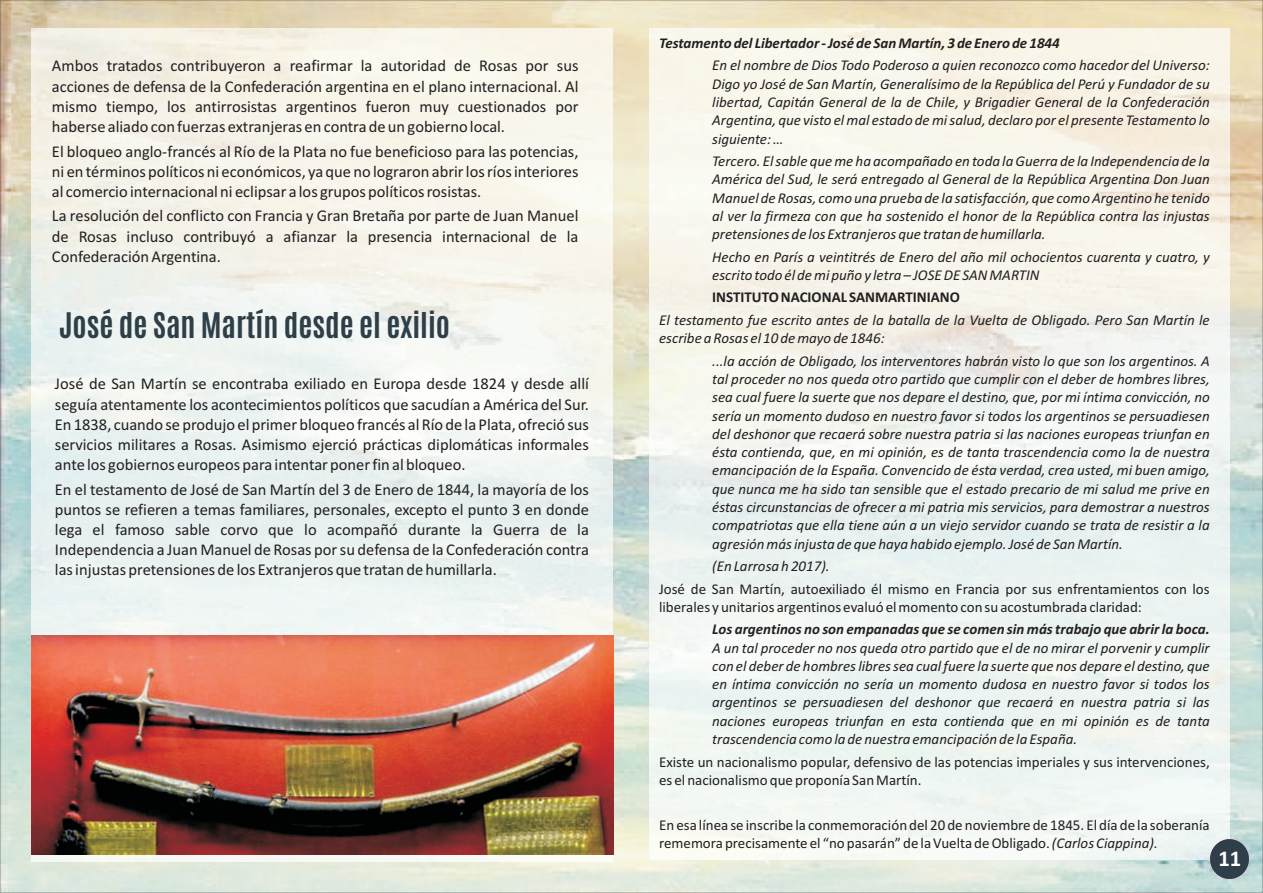
<style>
.page{position:relative;width:1263px;height:893px;background:#fff}
.page>*{position:absolute;margin:0;border:0;box-sizing:border-box;transform-origin:0 0}
.t1{font:700 30px "Antonio";color:#2e3f49}
.t2{font:700 22.5px "Calibri";color:#fff}
.t3{font:16.5px/20.1px "Calibri";color:#231f20;text-align:justify}
.t4{font:italic 15px/18.3px "Calibri";color:#231f20;text-align:justify}
.t5{font:15px/18.3px "Calibri";color:#231f20}
.t6{font:italic 700 15px "Calibri";color:#231f20}
.t7{font:700 15px "Calibri";color:#231f20}
.s1{font-style:italic}
</style>
<div class="page">
<img style="left:0;top:0;width:1263px;height:893px">
<img style="left:32px;top:29px;width:580px;height:833px">
<img style="left:649px;top:29px;width:580px;height:830px">
<img style="left:32px;top:636px;width:581px;height:219px">
<div style="left:1210px;top:839px;width:39px;height:40px;background:#2e3f49;border-radius:50%"></div>
<p class="t3" style="left:52px;top:57px;width:528px">Ambos tratados contribuyeron a reafirmar la autoridad de Rosas por sus acciones de defensa de la Confederación argentina en el plano internacional. Al mismo tiempo, los antirrosistas argentinos fueron muy cuestionados por haberse aliado con fuerzas extranjeras en contra de un gobierno local.</p>
<p class="t3" style="left:52px;top:142px;width:528px">El bloqueo anglo-francés al Río de la Plata no fue beneficioso para las potencias, ni en términos políticos ni económicos, ya que no lograron abrir los ríos interiores al comercio internacional ni eclipsar a los grupos políticos rosistas.</p>
<p class="t3" style="left:52px;top:207px;width:528px">La resolución del conflicto con Francia y Gran Bretaña por parte de Juan Manuel de Rosas incluso contribuyó a afianzar la presencia internacional de la Confederación Argentina.</p>
<h1 class="t1" style="left:59px;top:304px;width:392px">José de San Martín desde el exilio</h1>
<p class="t3" style="left:55px;top:375px;width:536px">José de San Martín se encontraba exiliado en Europa desde 1824 y desde allí seguía atentamente los acontecimientos políticos que sacudían a América del Sur.<br>En 1838, cuando se produjo el primer bloqueo francés al Río de la Plata, ofreció sus servicios militares a Rosas. Asimismo ejerció prácticas diplomáticas informales ante los gobiernos europeos para intentar poner fin al bloqueo.</p>
<p class="t3" style="left:55px;top:480px;width:536px">En el testamento de José de San Martín del 3 de Enero de 1844, la mayoría de los puntos se refieren a temas familiares, personales, excepto el punto 3 en donde lega el famoso sable corvo que lo acompañó durante la Guerra de la Independencia a Juan Manuel de Rosas por su defensa de la Confederación contra las injustas pretensiones de los Extranjeros que tratan de humillarla.</p>
<p class="t6" style="left:659px;top:37px;width:402px">Testamento del Libertador - José de San Martín, 3 de Enero de 1844</p>
<p class="t4" style="left:712px;top:58px;width:499px">En el nombre de Dios Todo Poderoso a quien reconozco como hacedor del Universo:<br>Digo yo José de San Martín, Generalísimo de la República del Perú y Fundador de su libertad, Capitán General de la de Chile, y Brigadier General de la Confederación Argentina, que visto el mal estado de mi salud, declaro por el presente Testamento lo siguiente: …</p>
<p class="t4" style="left:712px;top:153px;width:499px">Tercero. El sable que me ha acompañado en toda la Guerra de la Independencia de la América del Sud, le será entregado al General de la República Argentina Don Juan Manuel de Rosas, como una prueba de la satisfacción, que como Argentino he tenido al ver la firmeza con que ha sostenido el honor de la República contra las injustas pretensiones de los Extranjeros que tratan de humillarla.</p>
<p class="t4" style="left:712px;top:249px;width:499px">Hecho en París a veintitrés de Enero del año mil ochocientos cuarenta y cuatro, y escrito todo él de mi puño y letra – JOSE DE SAN MARTIN</p>
<p class="t7" style="left:712px;top:291px;width:249px">INSTITUTO NACIONAL SANMARTINIANO</p>
<p class="t4" style="left:659px;top:312px;width:552px">El testamento fue escrito antes de la batalla de la Vuelta de Obligado. Pero San Martín le escribe a Rosas el 10 de mayo de 1846:</p>
<p class="t4" style="left:712px;top:353px;width:499px">...la acción de Obligado, los interventores habrán visto lo que son los argentinos. A tal proceder no nos queda otro partido que cumplir con el deber de hombres libres, sea cual fuere la suerte que nos depare el destino, que, por mi íntima convicción, no sería un momento dudoso en nuestro favor si todos los argentinos se persuadiesen del deshonor que recaerá sobre nuestra patria si las naciones europeas triunfan en ésta contienda, que, en mi opinión, es de tanta trascendencia como la de nuestra emancipación de la España. Convencido de ésta verdad, crea usted, mi buen amigo, que nunca me ha sido tan sensible que el estado precario de mi salud me prive en éstas circunstancias de ofrecer a mi patria mis servicios, para demostrar a nuestros compatriotas que ella tiene aún a un viejo servidor cuando se trata de resistir a la agresión más injusta de que haya habido ejemplo. José de San Martín.</p>
<p class="t4" style="left:712px;top:558px;width:119px">(En Larrosa h 2017).</p>
<p class="t5" style="left:659px;top:581px;width:552px">José de San Martín, autoexiliado él mismo en Francia por sus enfrentamientos con los liberales y unitarios argentinos evaluó el momento con su acostumbrada claridad:</p>
<p class="t6" style="left:712px;top:623px;width:499px">Los argentinos no son empanadas que se comen sin más trabajo que abrir la boca.</p>
<p class="t4" style="left:712px;top:640px;width:499px">A un tal proceder no nos queda otro partido que el de no mirar el porvenir y cumplir con el deber de hombres libres sea cual fuere la suerte que nos depare el destino, que en íntima convicción no sería un momento dudosa en nuestro favor si todos los argentinos se persuadiesen del deshonor que recaerá en nuestra patria si las naciones europeas triunfan en esta contienda que en mi opinión es de tanta trascendencia como la de nuestra emancipación de la España.</p>
<p class="t5" style="left:659px;top:754px;width:552px">Existe un nacionalismo popular, defensivo de las potencias imperiales y sus intervenciones, es el nacionalismo que proponía San Martín.</p>
<p class="t5" style="left:659px;top:817px;width:552px">En esa línea se inscribe la conmemoración del 20 de noviembre de 1845. El día de la soberanía rememora precisamente el “no pasarán” de la Vuelta de Obligado.<span class="s1">(Carlos Ciappina).</span></p>
<h2 class="t2" style="left:1218px;top:849px;width:24px">11</h2>
</div>
